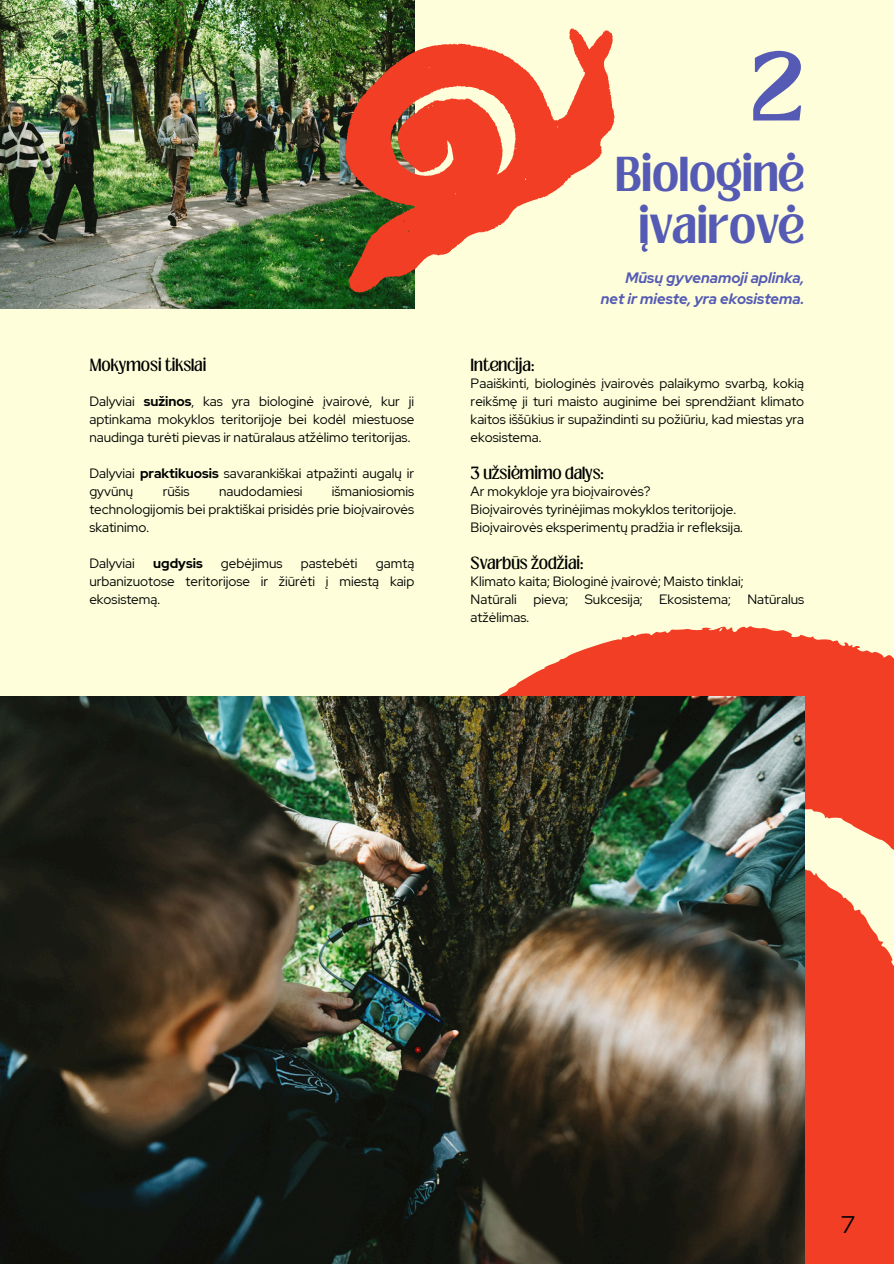
<style>
.page{position:relative;width:894px;height:1264px;background:#fff}
.page>*{position:absolute;margin:0;border:0;box-sizing:border-box;transform-origin:0 0}
.t1{font:700 75px "Loubag";color:#555bb4}
.t2{font:700 37.5px/51.8px "Loubag";color:#555bb4;text-align:right}
.t3{font:24px "Red Hat Display";color:#000}
.t4{font:italic 700 15px/20.2px "Red Hat Display";color:#555bb4;text-align:right}
.t5{font:13.5px/18px "Red Hat Display";color:#000;text-align:justify}
.t6{font:13.5px "Loubag";color:#000}
.t7{font:700 13.5px "Red Hat Display";color:#000}
.s1{font-weight:700}
</style>
<div class="page">
<div style="left:0;top:0;width:893px;height:1263px;background:#feffda"></div>
<svg style="left:499px;top:626px;width:394px;height:637px;fill:#f13e25"></svg>
<img style="left:0;top:0;width:415px;height:308px">
<img style="left:0;top:696px;width:804px;height:567px">
<img style="left:283px;top:0;width:332px;height:296px">
<p class="t6" style="left:89px;top:354px;width:118px">Mokymosi tikslai</p>
<p class="t5" style="left:89px;top:392px;width:326px">Dalyviai <span class="s1">sužinos</span>, kas yra biologinė įvairovė, kur ji aptinkama mokyklos teritorijoje bei kodėl miestuose naudinga turėti pievas ir natūralaus atžėlimo teritorijas.</p>
<p class="t5" style="left:89px;top:464px;width:326px">Dalyviai <span class="s1">praktikuosis</span> savarankiškai atpažinti augalų ir gyvūnų</p>
<p class="t5" style="left:89px;top:482px;width:326px;text-indent:242px">išmaniosiomis technologijomis bei praktiškai prisidės prie bioįvairovės skatinimo.</p>
<p class="t5" style="left:89px;top:554px;width:47px">Dalyviai</p>
<p class="t7" style="left:153px;top:554px;width:51px">ugdysis</p>
<p class="t5" style="left:221px;top:554px;width:63px">gebėjimus</p>
<p class="t5" style="left:301px;top:554px;width:58px">pastebėti</p>
<p class="t5" style="left:163px;top:482px;width:28px">rūšis</p>
<p class="t5" style="left:219px;top:482px;width:85px">naudodamiesi</p>
<p class="t5" style="left:89px;top:554px;width:326px;text-indent:286px">gamtą urbanizuotose teritorijose ir žiūrėti į miestą kaip ekosistemą.</p>
<p class="t1" style="left:749px;top:27px;width:56px">2</p>
<p class="t2" style="left:615px;top:149px;width:190px">Biologinė įvairovė</p>
<h1 class="t4" style="left:600px;top:268px;width:205px">Mūsų gyvenamoji aplinka, net ir mieste, yra ekosistema.</h1>
<p class="t6" style="left:470px;top:354px;width:65px">Intencija:</p>
<p class="t5" style="left:470px;top:374px;width:335px">Paaiškinti, biologinės įvairovės palaikymo svarbą, kokią reikšmę ji turi maisto auginime bei sprendžiant klimato kaitos iššūkius ir supažindinti su požiūriu, kad miestas yra ekosistema.</p>
<p class="t6" style="left:470px;top:462px;width:135px">3 užsiėmimo dalys:</p>
<p class="t5" style="left:470px;top:482px;width:181px">Ar mokykloje yra bioįvairovės?</p>
<p class="t5" style="left:470px;top:500px;width:267px">Bioįvairovės tyrinėjimas mokyklos teritorijoje.</p>
<p class="t5" style="left:470px;top:518px;width:274px">Bioįvairovės eksperimentų pradžia ir refleksija.</p>
<p class="t6" style="left:470px;top:552px;width:114px">Svarbūs žodžiai:</p>
<p class="t5" style="left:470px;top:572px;width:274px">Klimato kaita; Biologinė įvairovė; Maisto tinklai;</p>
<p class="t5" style="left:470px;top:590px;width:335px">Natūrali pieva; Sukcesija; Ekosistema; Natūralus atžėlimas.</p>
<h2 class="t3" style="left:841px;top:1208px;width:15px">7</h2>
</div>
